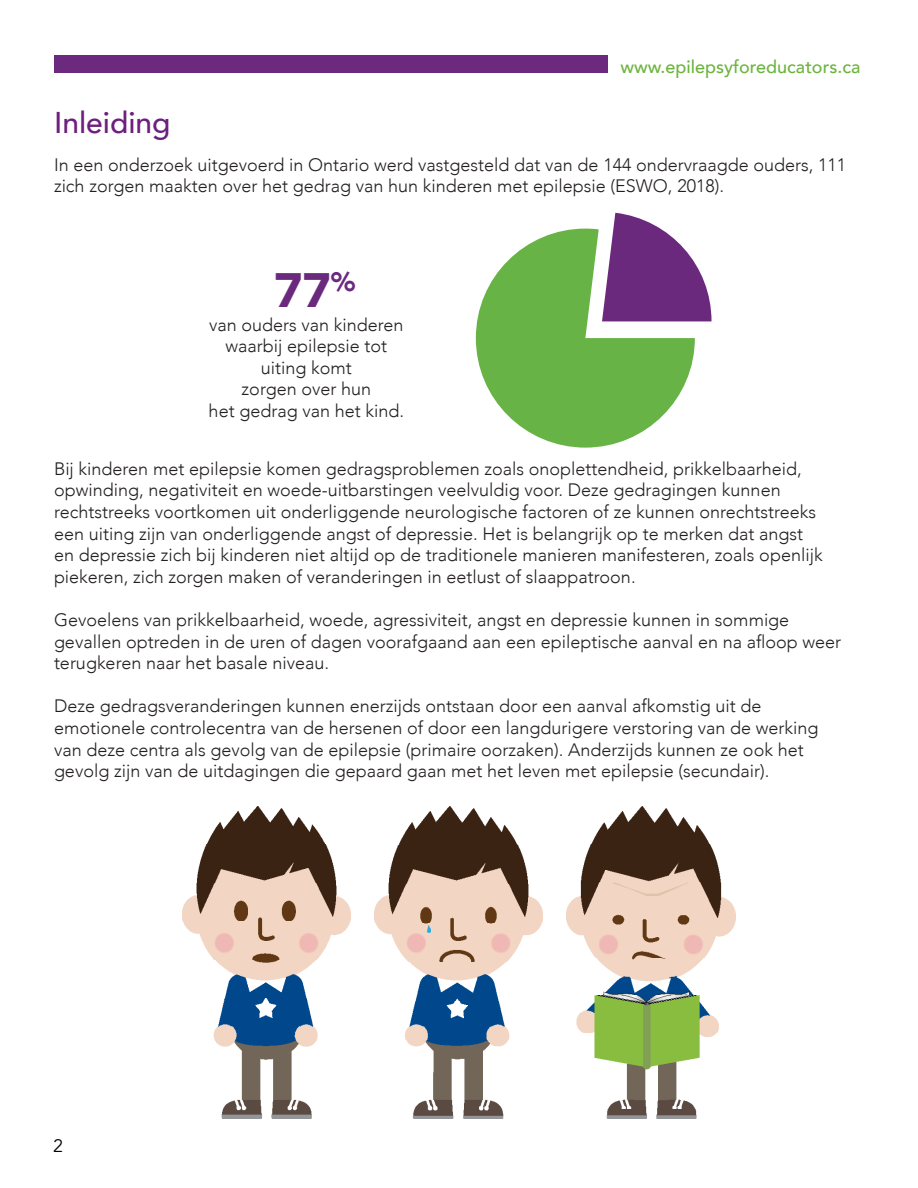
<style>
.page{position:relative;width:918px;height:1188px;background:#fff}
.page>*{position:absolute;margin:0;border:0;box-sizing:border-box;transform-origin:0 0}
.t1{font:900 48.15px "Avenir";color:#6b297e}
.t2{font:500 30px "Avenir";color:#6c1f7d}
.t3{font:300 18px/21.6px "Avenir";color:#231f20}
.t4{font:500 18px "Avenir";color:#6cb43f}
.t5{font:18px "Avenir";color:#040503}
.t6{font:300 16.65px/20.1px "Avenir";color:#231f20;text-align:center}
</style>
<div class="page">
<div style="left:54px;top:55px;width:554px;height:18px;background:#6c2a7e"></div>
<img style="left:374px;top:806px;width:168px;height:312px">
<img style="left:182px;top:806px;width:168px;height:312px">
<img style="left:567px;top:806px;width:169px;height:312px">
<svg style="left:613px;top:213px;width:99px;height:108px"></svg>
<svg style="left:476px;top:229px;width:219px;height:219px;fill:#68b345"></svg>
<p class="t2" style="left:54px;top:96px;width:118px">Inleiding</p>
<p class="t4" style="left:621px;top:51px;width:241px">www.epilepsyforeducators.ca</p>
<p class="t3" style="left:54px;top:154px;width:794px">In een onderzoek uitgevoerd in Ontario werd vastgesteld dat van de 144 ondervraagde ouders, 111 zich zorgen maakten over het gedrag van hun kinderen met epilepsie (ESWO, 2018).</p>
<h1 class="t1" style="left:274px;top:249px;width:83px">77<sup>%</sup></h1>
<p class="t3" style="left:209px;top:314px;width:196px">van ouders van kinderen</p>
<p class="t3" style="left:226px;top:335px;width:163px;text-align:center">waarbij epilepsie tot uiting komt</p>
<p class="t3" style="left:242px;top:378px;width:131px">zorgen over hun</p>
<p class="t3" style="left:209px;top:400px;width:197px">het gedrag van het kind.</p>
<p class="t6" style="left:226px;top:316px;width:179px">of parents of children with epilepsy expressed concerns about their child’s behaviour.</p>
<p class="t3" style="left:54px;top:458px;width:770px">Bij kinderen met epilepsie komen gedragsproblemen zoals onoplettendheid, prikkelbaarheid, opwinding, negativiteit en woede-uitbarstingen veelvuldig voor. Deze gedragingen kunnen rechtstreeks voortkomen uit onderliggende neurologische factoren of ze kunnen onrechtstreeks een uiting zijn van onderliggende angst of depressie. Het is belangrijk op te merken dat angst en depressie zich bij kinderen niet altijd op de traditionele manieren manifesteren, zoals openlijk piekeren, zich zorgen maken of veranderingen in eetlust of slaappatroon.</p>
<p class="t3" style="left:54px;top:609px;width:789px">Gevoelens van prikkelbaarheid, woede, agressiviteit, angst en depressie kunnen in sommige gevallen optreden in de uren of dagen voorafgaand aan een epileptische aanval en na afloop weer terugkeren naar het basale niveau.</p>
<p class="t3" style="left:54px;top:695px;width:766px">Deze gedragsveranderingen kunnen enerzijds ontstaan door een aanval afkomstig uit de emotionele controlecentra van de hersenen of door een langdurigere verstoring van de werking van deze centra als gevolg van de epilepsie (primaire oorzaken). Anderzijds kunnen ze ook het gevolg zijn van de uitdagingen die gepaard gaan met het leven met epilepsie (secundair).</p>
<p class="t5" style="left:53px;top:1135px;width:12px">2</p>
</div>
